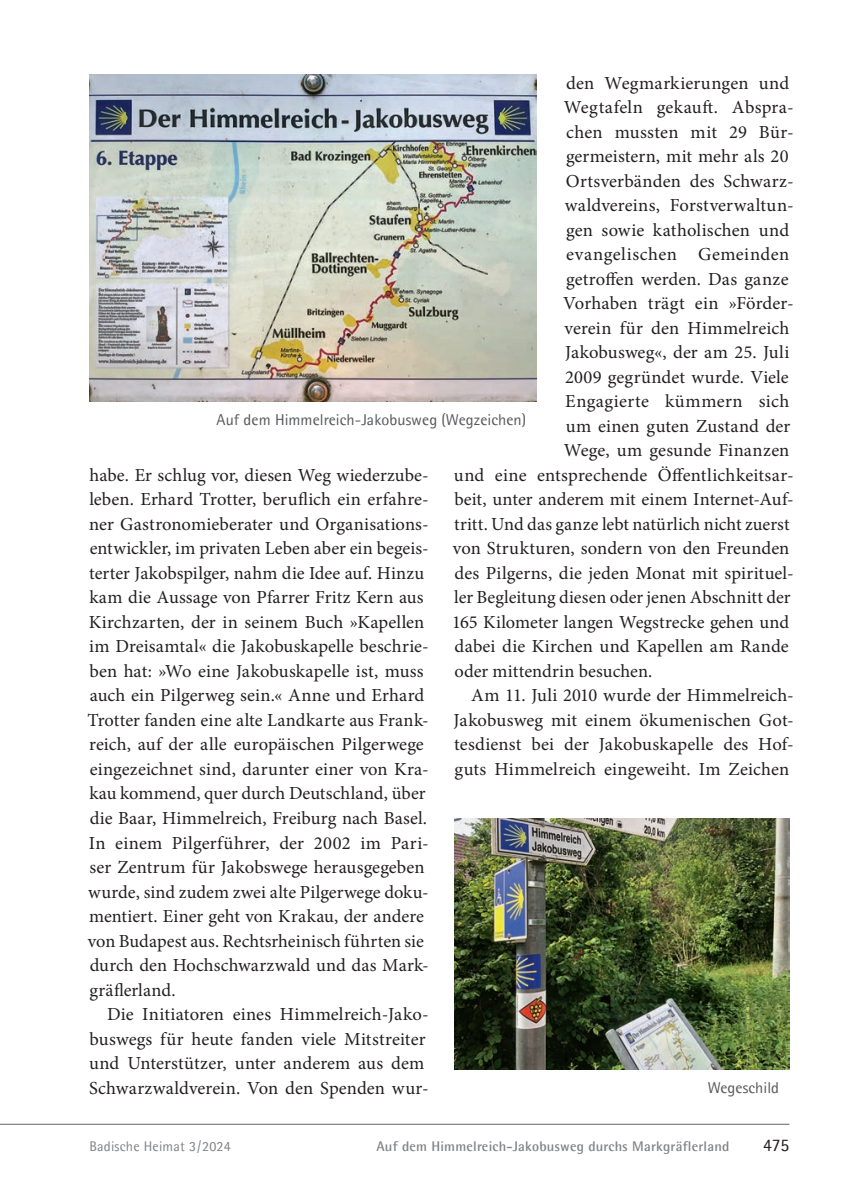
<style>
.page{position:relative;width:844px;height:1191px;background:#fff}
.page>*{position:absolute;margin:0;border:0;box-sizing:border-box;transform-origin:0 0}
.t1{font:18.38px/24.5px "Minion Pro";letter-spacing:.005em;color:#231f20}
.t2{font:18.38px "Minion Pro";letter-spacing:.025em;color:#231f20}
.t3{font:17.5px "Agfa Rotis Semisans";color:#231f20}
.t4{font:15.75px "Agfa Rotis Semisans";letter-spacing:.005em;color:#57585a}
.t5{font:700 14px "Agfa Rotis Semisans";letter-spacing:.015em;color:#808285}
.t6{font:14px "Agfa Rotis Semisans";letter-spacing:.015em;color:#808285}
</style>
<div class="page">
<hr style="left:0;top:1124px;width:789px;height:1px;background:#636366">
<img style="left:89px;top:74px;width:447px;height:327px">
<img style="left:454px;top:818px;width:335px;height:251px">
<p class="t1" style="left:566px;top:72px;width:224px">den Wegmarkierungen und</p>
<p class="t1" style="left:563px;top:96px;width:231px">Wegtafeln gekauft. Abspra-</p>
<p class="t1" style="left:566px;top:121px;width:229px">chen mussten mit 29 Bür-</p>
<p class="t1" style="left:566px;top:145px;width:224px">germeistern, mit mehr als 20</p>
<p class="t1" style="left:566px;top:170px;width:229px">Ortsverbänden des Schwarz-</p>
<p class="t1" style="left:564px;top:194px;width:230px">waldvereins, Forstverwaltun-</p>
<p class="t1" style="left:566px;top:219px;width:224px">gen sowie katholischen und</p>
<p class="t2" style="left:566px;top:247px;width:224px">evangelischen Gemeinden</p>
<p class="t1" style="left:566px;top:268px;width:224px">getroffen werden. Das ganze</p>
<p class="t1" style="left:563px;top:292px;width:232px">Vorhaben trägt ein »Förder-</p>
<p class="t1" style="left:564px;top:317px;width:226px">verein für den Himmelreich</p>
<p class="t1" style="left:565px;top:341px;width:226px">Jakobusweg«, der am 25. Juli</p>
<p class="t1" style="left:565px;top:366px;width:225px">2009 gegründet wurde. Viele</p>
<p class="t1" style="left:565px;top:390px;width:225px">Engagierte kümmern sich</p>
<p class="t1" style="left:565px;top:415px;width:226px">um einen guten Zustand der</p>
<p class="t1" style="left:563px;top:439px;width:227px">Wege, um gesunde Finanzen</p>
<p class="t1" style="left:454px;top:464px;width:341px">und eine entsprechende Öffentlichkeitsar-</p>
<p class="t1" style="left:454px;top:489px;width:341px">beit, unter anderem mit einem Internet-Auf-</p>
<p class="t1" style="left:454px;top:513px;width:337px">tritt. Und das ganze lebt natürlich nicht zuerst</p>
<p class="t1" style="left:453px;top:538px;width:338px">von Strukturen, sondern von den Freunden</p>
<p class="t1" style="left:454px;top:562px;width:340px">des Pilgerns, die jeden Monat mit spirituel-</p>
<p class="t1" style="left:454px;top:587px;width:338px">ler Begleitung diesen oder jenen Abschnitt der</p>
<p class="t1" style="left:452px;top:611px;width:338px">165 Kilometer langen Wegstrecke gehen und</p>
<p class="t1" style="left:454px;top:636px;width:335px">dabei die Kirchen und Kapellen am Rande</p>
<p class="t1" style="left:454px;top:660px;width:199px">oder mittendrin besuchen.</p>
<p class="t1" style="left:471px;top:685px;width:324px">Am 11. Juli 2010 wurde der Himmelreich-</p>
<p class="t1" style="left:453px;top:709px;width:342px">Jakobusweg mit einem ökumenischen Got-</p>
<p class="t1" style="left:454px;top:734px;width:341px">tesdienst bei der Jakobuskapelle des Hof-</p>
<p class="t1" style="left:454px;top:758px;width:336px">guts Himmelreich eingeweiht. Im Zeichen</p>
<p class="t4" style="left:216px;top:410px;width:311px">Auf dem Himmelreich-Jakobusweg (Wegzeichen)</p>
<p class="t1" style="left:87px;top:464px;width:343px">habe. Er schlug vor, diesen Weg wiederzube&shy;leben. Erhard Trotter, beruflich ein erfahre&shy;ner Gastronomieberater und Organisations&shy;entwickler, im privaten Leben aber ein begeis&shy;terter Jakobspilger, nahm die Idee auf. Hinzu kam die Aussage von Pfarrer Fritz Kern aus Kirchzarten, der in seinem Buch »Kapellen im Dreisamtal« die Jakobuskapelle beschrie&shy;ben hat: »Wo eine Jakobuskapelle ist, muss auch ein Pilgerweg sein.« Anne und Erhard Trotter fanden eine alte Landkarte aus Frank&shy;reich, auf der alle europäischen Pilgerwege eingezeichnet sind, darunter einer von Kra&shy;kau kommend, quer durch Deutschland, über die Baar, Himmelreich, Freiburg nach Basel.<br>In einem Pilgerführer, der 2002 im Pari&shy;ser Zentrum für Jakobswege herausgegeben wurde, sind zudem zwei alte Pilgerwege doku&shy;mentiert. Einer geht von Krakau, der andere von Budapest aus. Rechtsrheinisch führten sie durch den Hochschwarzwald und das Mark&shy;gräflerland.</p>
<p class="t1" style="left:89px;top:1003px;width:341px;text-indent:18px">Die Initiatoren eines Himmelreich-Jako&shy;buswegs für heute fanden viele Mitstreiter und Unterstützer, unter anderem aus dem Schwarzwaldverein. Von den Spenden wur-</p>
<p class="t4" style="left:707px;top:1078px;width:73px">Wegeschild</p>
<p class="t6" style="left:89px;top:1137px;width:143px">Badische Heimat 3 / 2024</p>
<p class="t5" style="left:376px;top:1137px;width:354px">Auf dem Himmelreich-Jakobusweg durchs Markgräflerland</p>
<p class="t3" style="left:762px;top:1134px;width:28px">475</p>
</div>
